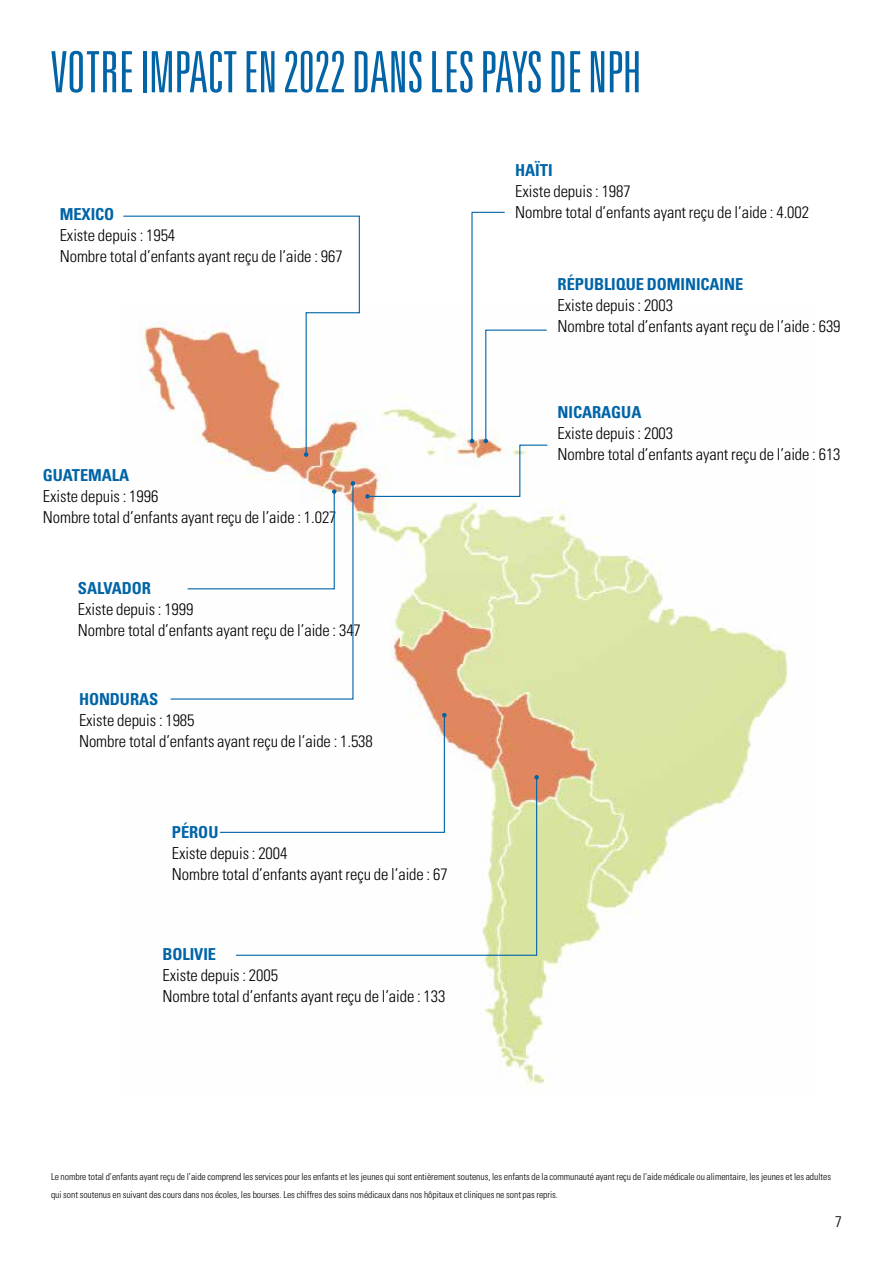
<style>
.page{position:relative;width:893px;height:1263px;background:#fff}
.page>*{position:absolute;margin:0;border:0;box-sizing:border-box;transform-origin:0 0}
.t1{font:300 ultra-condensed 57px "Univers LT Std";letter-spacing:-.005em;color:#0064a7}
.t2{font:300 condensed 16.5px/21px "Univers LT Std";letter-spacing:-.005em;color:#000}
.t3{font:700 condensed 16.5px "Univers";letter-spacing:-.005em;color:#0064a7}
.t4{font:300 condensed 15.3px "Univers LT Std";color:#000}
.t5{font:300 condensed 9.6px/18px "Univers LT Std";letter-spacing:-.005em;color:#000}
</style>
<div class="page">
<img style="left:218px;top:426px;width:570px;height:660px">
<svg style="left:123px;top:215px;width:237px;height:241px"></svg>
<svg style="left:304px;top:452px;width:4px;height:5px"></svg>
<svg style="left:170px;top:481px;width:185px;height:219px"></svg>
<svg style="left:219px;top:713px;width:228px;height:120px"></svg>
<svg style="left:235px;top:776px;width:303px;height:180px"></svg>
<svg style="left:534px;top:775px;width:5px;height:4px"></svg>
<svg style="left:365px;top:211px;width:183px;height:288px"></svg>
<h1 class="t1" style="left:51px;top:42px;width:592px">VOTRE IMPACT EN 2022 DANS LES PAYS DE NPH</h1>
<p class="t3" style="left:60px;top:204px;width:56px">MEXICO</p>
<p class="t2" style="left:60px;top:225px;width:284px">Existe depuis : 1954<br>Nombre total d’enfants ayant reçu de l’aide : 967</p>
<p class="t3" style="left:43px;top:465px;width:88px">GUATEMALA</p>
<p class="t2" style="left:43px;top:486px;width:295px">Existe depuis : 1996<br>Nombre total d’enfants ayant reçu de l’aide : 1.027</p>
<p class="t3" style="left:78px;top:578px;width:75px">SALVADOR</p>
<p class="t2" style="left:78px;top:599px;width:284px">Existe depuis : 1999<br>Nombre total d’enfants ayant reçu de l’aide : 347</p>
<p class="t3" style="left:79px;top:689px;width:81px">HONDURAS</p>
<p class="t2" style="left:79px;top:709px;width:295px">Existe depuis : 1985<br>Nombre total d’enfants ayant reçu de l’aide : 1.538</p>
<p class="t3" style="left:172px;top:822px;width:48px">PÉROU</p>
<p class="t2" style="left:172px;top:842px;width:277px">Existe depuis : 2004<br>Nombre total d’enfants ayant reçu de l’aide : 67</p>
<p class="t3" style="left:162px;top:944px;width:55px">BOLIVIE</p>
<p class="t2" style="left:162px;top:965px;width:284px">Existe depuis : 2005<br>Nombre total d’enfants ayant reçu de l’aide : 133</p>
<p class="t3" style="left:515px;top:160px;width:39px">HAÏTI</p>
<p class="t2" style="left:515px;top:181px;width:295px">Existe depuis : 1987<br>Nombre total d’enfants ayant reçu de l’aide : 4.002</p>
<p class="t3" style="left:558px;top:274px;width:187px">RÉPUBLIQUE DOMINICAINE</p>
<p class="t2" style="left:558px;top:295px;width:284px">Existe depuis : 2003<br>Nombre total d’enfants ayant reçu de l’aide : 639</p>
<p class="t3" style="left:558px;top:402px;width:85px">NICARAGUA</p>
<p class="t2" style="left:558px;top:423px;width:284px">Existe depuis : 2003<br>Nombre total d’enfants ayant reçu de l’aide : 613</p>
<p class="t5" style="left:51px;top:1167px;width:782px">Le nombre total d’enfants ayant reçu de l’aide comprend les services pour les enfants et les jeunes qui sont entièrement soutenus, les enfants de la communauté ayant reçu de l’aide médicale ou alimentaire, les jeunes et les adultes qui sont soutenus en suivant des cours dans nos écoles, les bourses. Les chiffres des soins médicaux dans nos hôpitaux et cliniques ne sont pas repris.</p>
<p class="t4" style="left:835px;top:1213px;width:8px">7</p>
</div>
